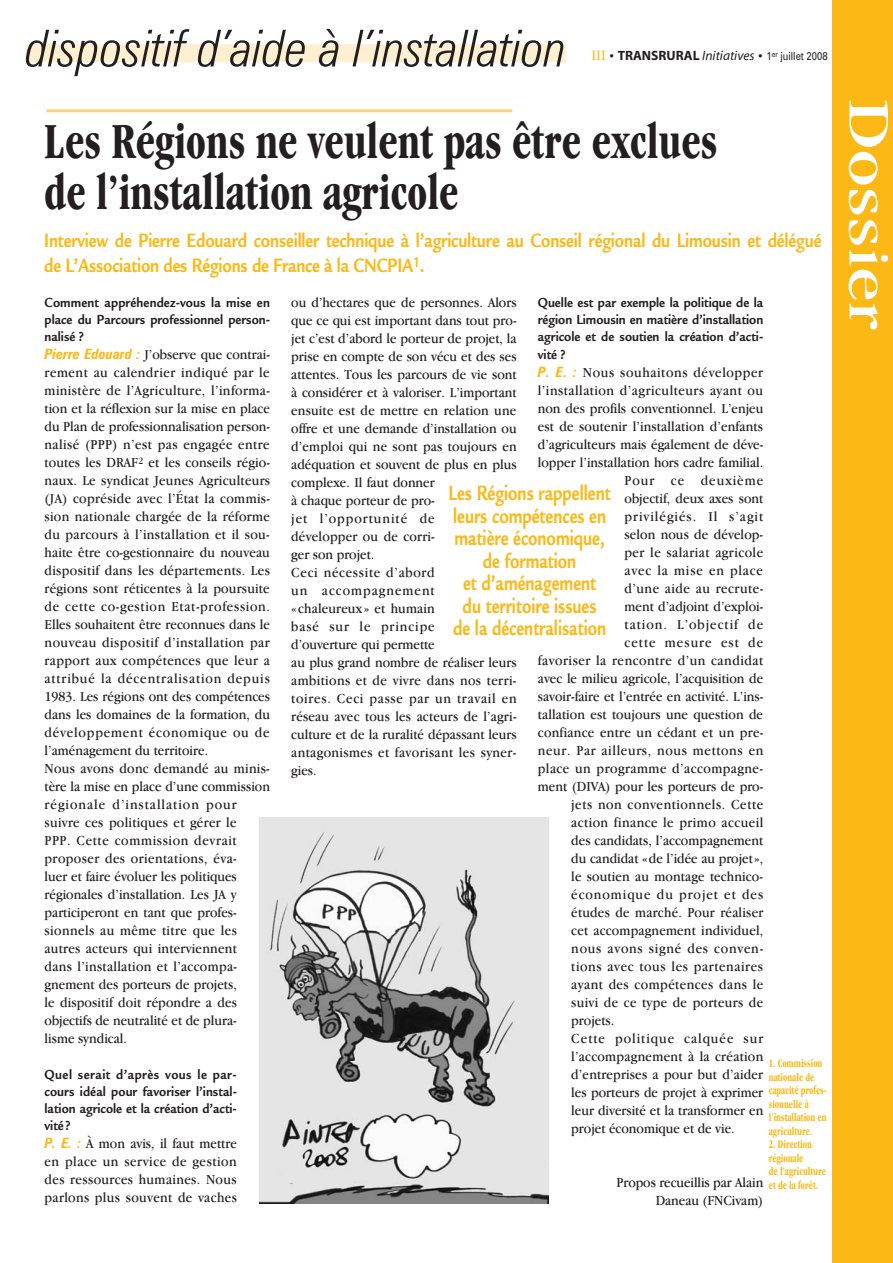
<style>
.page{position:relative;width:893px;height:1263px;background:#fff}
.page>*{position:absolute;margin:0;border:0;box-sizing:border-box;transform-origin:0 0}
.t1{font:condensed 60px "Garamond IT Cby BT";color:#fff;scale:1.5 1}
.t2{font:700 condensed 52.5px/51px "Garamond IT Cby BT";color:#231f20;scale:.85 1}
.t3{font:italic 300 condensed 51px "Zurich BT";color:#231f20}
.t4{font:700 22.5px/22.5px "Legacy Sans";color:#fcb814;text-align:center;scale:.75 1}
.t5{font:700 21px/25.5px "Legacy Sans";letter-spacing:-.005em;color:#fcb814;scale:.8 1}
.t6{font:14.25px/18px "Garamond IT Cby BT";letter-spacing:.015em;color:#231f20;scale:.9 1}
.t7{font:700 14.25px/17.2px "Legacy Sans";color:#231f20;text-align:justify;scale:.9 1}
.t8{font:14.25px "Garamond IT Cby BT";letter-spacing:.035em;color:#231f20;scale:.9 1}
.t9{font:14.25px "Garamond IT Cby BT";letter-spacing:.075em;color:#231f20;scale:.9 1}
.t10{font:14.25px "Garamond IT Cby BT";letter-spacing:.04em;color:#231f20;scale:.9 1}
.t11{font:14.25px "Garamond IT Cby BT";letter-spacing:.045em;color:#231f20;scale:.9 1}
.t12{font:14.25px/18px "Garamond IT Cby BT";letter-spacing:-.005em;color:#231f20;text-align:right;scale:.9 1}
.t13{font:14.25px "Garamond IT Cby BT";letter-spacing:.05em;color:#231f20;scale:.9 1}
.t14{font:14.25px "Garamond IT Cby BT";letter-spacing:.06em;color:#231f20;scale:.9 1}
.t15{font:14.25px "Garamond IT Cby BT";letter-spacing:.065em;color:#231f20;scale:.9 1}
.t16{font:700 condensed 12px/13.5px "Garamond IT Cby BT";color:#fcb814;scale:.8 1}
.t17{font:11.25px "Zurich BT";color:#231f20;scale:.85 1}
.s1{font-family:"Garamond IT Cby BT";font-weight:300;font-size:15px;color:#fcb814}
.s2{font-weight:700}
.s3{font-family:"Myriad";font-weight:700;font-size:13.5px}
.s4{font-family:"Myriad";font-style:italic;font-size:13.5px}
.s5{font-family:"Zurich BT";font-weight:700;font-style:italic;font-stretch:condensed;color:#fcb814}
</style>
<div class="page">
<div style="left:832px;top:0;width:61px;height:1263px;background:#fcb814"></div>
<hr style="left:46px;top:109px;width:466px;height:3px;background:#fed17b">
<img style="left:259px;top:818px;width:290px;height:386px">
<div style="left:26px;top:44px;width:540px;height:18px;background:#feefd0"></div>
<h3 class="t3" style="left:26px;top:30px;width:542px">dispositif d’aide à l’installation</h3>
<p class="t17" style="left:591px;top:52px;width:279px"><span class="s1">III</span> <span class="s2">•</span> <span class="s3">TRANSRURAL</span> <span class="s4">Initiatives</span> <span class="s2">•</span> 1<sup>er</sup> juillet 2008</p>
<h2 class="t2" style="left:44px;top:122px;width:794px">Les Régions ne veulent pas être exclues de l’installation agricole</h2>
<h3 class="t5" style="left:44px;top:229px;width:973px">Interview de Pierre Edouard conseiller technique à l’agriculture au Conseil régional du Limousin et délégué de L’Association des Régions de France à la CNCPIA<sup>1</sup>.</h3>
<p class="t7" style="left:45px;top:295px;width:252px">Comment appréhendez-vous la mise en place du Parcours professionnel person&shy;nalisé ?</p>
<p class="t6" style="left:45px;top:347px;width:252px"><span class="s5">Pierre Edouard :</span> J’observe que contrai&shy;rement au calendrier indiqué par le ministère de l’Agriculture, l’informa&shy;tion et la réflexion sur la mise en place du Plan de professionnalisation person&shy;nalisé (PPP) n’est pas engagée entre toutes les DRAF<sup>2</sup> et les conseils régio&shy;naux. Le syndicat Jeunes Agriculteurs (JA) copréside avec l’État la commis&shy;sion nationale chargée de la réforme du parcours à l’installation et il sou&shy;haite être co-gestionnaire du nouveau dispositif dans les départements. Les régions sont réticentes à la poursuite de cette co-gestion Etat-profession.<br>Elles souhaitent être reconnues dans le nouveau dispositif d’installation par rapport aux compétences que leur a attribué la décentralisation depuis 1983. Les régions ont des compétences dans les domaines de la formation, du développement économique ou de l’aménagement du territoire.<br>Nous avons donc demandé au minis&shy;tère la mise en place d’une commission régionale d’installation pour suivre ces politiques et gérer le<br>PPP. Cette commission devrait proposer des orientations, éva-<br>luer et faire évoluer les politiques régionales d’installation. Les JA y participeront en tant que profes&shy;sionnels au même titre que les autres acteurs qui interviennent<br>dans l’installation et l’accompa&shy;gnement des porteurs de projets,<br>le dispositif doit répondre a des objectifs de neutralité et de plura&shy;lisme syndical.</p>
<p class="t7" style="left:45px;top:1067px;width:215px">Quel serait d’après vous le par&shy;cours idéal pour favoriser l’instal&shy;lation agricole et la création d’acti&shy;vité ?</p>
<p class="t6" style="left:45px;top:1136px;width:215px;text-align:justify"><span class="s5">P. E. :</span> À mon avis, il faut mettre en place un service de gestion des ressources humaines. Nous parlons plus souvent de vaches</p>
<p class="t6" style="left:291px;top:295px;width:252px">ou d’hectares que de personnes. Alors que ce qui est important dans tout pro&shy;jet c’est d’abord le porteur de projet, la prise en compte de son vécu et des ses attentes. Tous les parcours de vie sont à considérer et à valoriser. L’important ensuite est de mettre en relation une offre et une demande d’installation ou d’emploi qui ne sont pas toujours en adéquation et souvent de plus en plus complexe. Il faut donner<br>à chaque porteur de pro-<br>jet l’opportunité de<br>développer ou de corri-<br>ger son projet.<br>Ceci nécessite d’abord<br>un accompagnement<br>«chaleureux» et humain<br>basé sur le principe<br>d’ouverture qui permette<br>au plus grand nombre de réaliser leurs ambitions et de vivre dans nos terri&shy;toires. Ceci passe par un travail en réseau avec tous les acteurs de l’agri&shy;culture et de la ruralité dépassant leurs antagonismes et favorisant les syner&shy;gies.</p>
<p class="t7" style="left:538px;top:295px;width:252px">Quelle est par exemple la politique de la région Limousin en matière d’installation agricole et de soutien la création d’acti&shy;vité ?</p>
<p class="t11" style="left:538px;top:368px;width:252px"><span class="s5">P. E. :</span> Nous souhaitons développer</p>
<p class="t10" style="left:538px;top:386px;width:252px">l’installation d’agriculteurs ayant ou</p>
<p class="t6" style="left:538px;top:401px;width:252px">non des profils conventionnel. L’enjeu</p>
<p class="t6" style="left:538px;top:419px;width:252px">est de soutenir l’installation d’enfants</p>
<p class="t6" style="left:538px;top:437px;width:252px">d’agriculteurs mais également de déve-</p>
<p class="t6" style="left:538px;top:455px;width:252px">lopper l’installation hors cadre familial.</p>
<p class="t9" style="left:624px;top:476px;width:156px">Pour ce deuxième</p>
<p class="t6" style="left:624px;top:491px;width:156px">objectif, deux axes sont</p>
<p class="t9" style="left:624px;top:512px;width:156px">privilégiés. Il s’agit</p>
<p class="t6" style="left:624px;top:527px;width:156px">selon nous de dévelop-</p>
<p class="t8" style="left:624px;top:548px;width:156px">per le salariat agricole</p>
<p class="t15" style="left:624px;top:566px;width:156px">avec la mise en place</p>
<p class="t8" style="left:624px;top:584px;width:156px">d’une aide au recrute-</p>
<p class="t6" style="left:624px;top:599px;width:156px">ment d’adjoint d’exploi-</p>
<p class="t9" style="left:624px;top:620px;width:156px">tation. L’objectif de</p>
<p class="t9" style="left:624px;top:638px;width:156px">cette mesure est de</p>
<p class="t10" style="left:538px;top:656px;width:252px">favoriser la rencontre d’un candidat</p>
<p class="t6" style="left:538px;top:671px;width:252px">avec le milieu agricole, l’acquisition de</p>
<p class="t6" style="left:538px;top:689px;width:252px">savoir-faire et l’entrée en activité. L’ins-</p>
<p class="t6" style="left:538px;top:707px;width:252px">tallation est toujours une question de</p>
<p class="t6" style="left:538px;top:725px;width:252px">confiance entre un cédant et un pre-</p>
<p class="t13" style="left:538px;top:746px;width:252px">neur. Par ailleurs, nous mettons en</p>
<p class="t8" style="left:538px;top:764px;width:252px">place un programme d’accompagne-</p>
<p class="t6" style="left:538px;top:779px;width:252px">ment (DIVA) pour les porteurs de pro-</p>
<p class="t10" style="left:571px;top:800px;width:215px">jets non conventionnels. Cette</p>
<p class="t8" style="left:571px;top:818px;width:215px">action finance le primo accueil</p>
<p class="t6" style="left:571px;top:833px;width:215px">des candidats, l’accompagnement</p>
<p class="t6" style="left:571px;top:851px;width:215px">du candidat «de l’idée au projet »,</p>
<p class="t6" style="left:571px;top:869px;width:215px">le soutien au montage technico-</p>
<p class="t9" style="left:571px;top:890px;width:215px">économique du projet et des</p>
<p class="t6" style="left:571px;top:905px;width:215px">études de marché. Pour réaliser</p>
<p class="t6" style="left:571px;top:923px;width:215px">cet accompagnement individuel,</p>
<p class="t14" style="left:571px;top:944px;width:215px">nous avons signé des conven-</p>
<p class="t11" style="left:571px;top:962px;width:215px">tions avec tous les partenaires</p>
<p class="t8" style="left:571px;top:980px;width:215px">ayant des compétences dans le</p>
<p class="t6" style="left:571px;top:995px;width:215px">suivi de ce type de porteurs de</p>
<p class="t6" style="left:571px;top:1013px;width:49px">projets.</p>
<p class="t9" style="left:571px;top:1034px;width:215px">Cette politique calquée sur</p>
<p class="t6" style="left:571px;top:1049px;width:215px">l’accompagnement à la création</p>
<p class="t6" style="left:571px;top:1067px;width:215px">d’entreprises a pour but d’aider</p>
<p class="t6" style="left:571px;top:1085px;width:215px">les porteurs de projet à exprimer</p>
<p class="t6" style="left:571px;top:1103px;width:215px">leur diversité et la transformer en</p>
<p class="t6" style="left:571px;top:1121px;width:183px">projet économique et de vie.</p>
<h3 class="t4" style="left:449px;top:484px;width:218px">Les Régions rappellent leurs compétences en matière économique, de formation<br>et d’aménagement<br>du territoire issues<br>de la décentralisation</h3>
<p class="t16" style="left:769px;top:1058px;width:74px">1. Commission nationale de capacité profes&shy;sionnelle à l’installation en agriculture.</p>
<p class="t16" style="left:769px;top:1139px;width:73px">2. Direction régionale<br>de l’agriculture et de la forêt.</p>
<p class="t12" style="left:617px;top:1175px;width:165px">Propos recueillis par Alain<br>Daneau (FNCivam)</p>
<h1 class="t1" style="left:887px;top:100px;width:155px;rotate:90deg">Dossier</h1>
</div>
